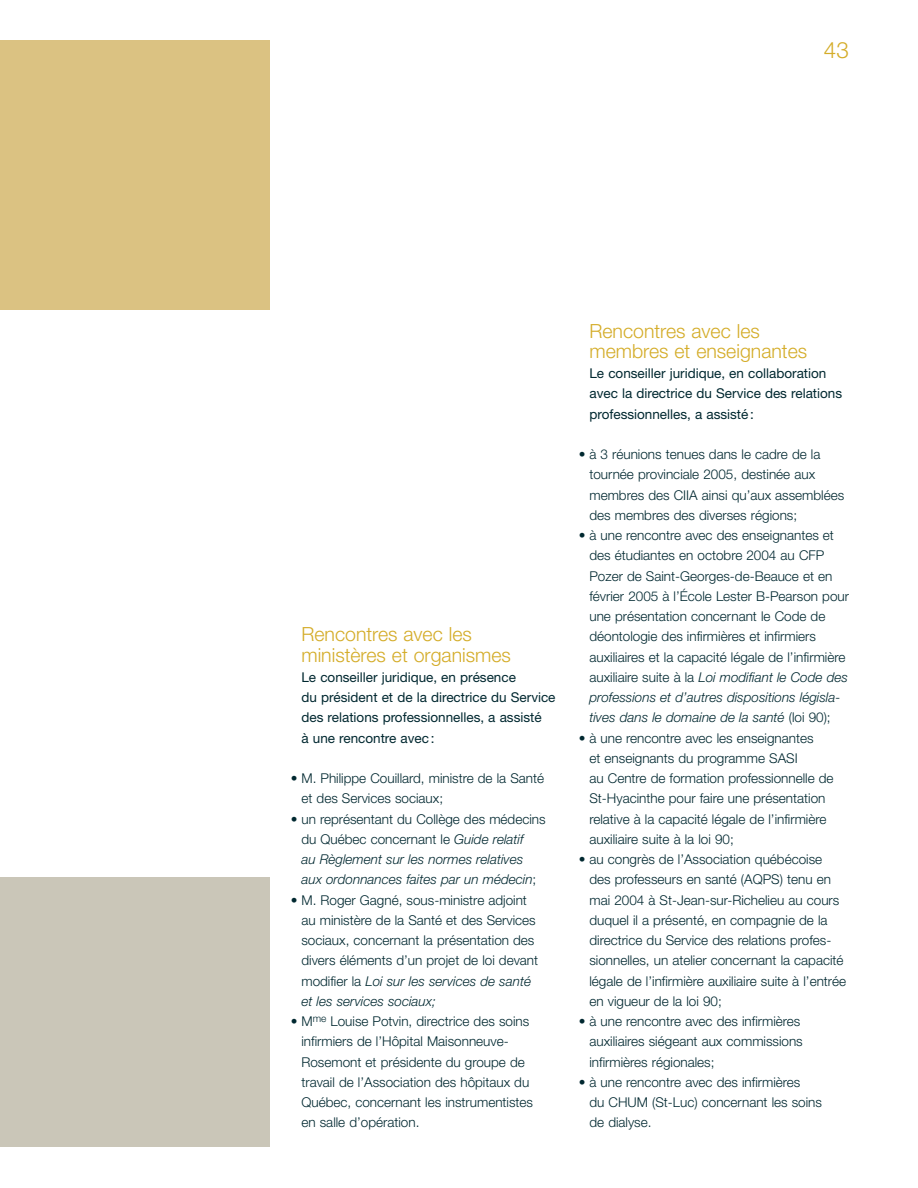
<style>
.page{position:relative;width:918px;height:1188px;background:#fff}
.page>*{position:absolute;margin:0;border:0;box-sizing:border-box;transform-origin:0 0}
.t1{font:300 22.5px "Helvetica Neue";color:#d4ac28}
.t2{font:300 19.5px/20.2px "Helvetica Neue";color:#d4ac28}
.t3{font:300 13.5px/20.2px "Helvetica Neue";color:#002830}
.t4{font:13.5px/20.2px "Helvetica Neue";color:#002830}
.t5{font:italic 300 13.5px/20.2px "Helvetica Neue";color:#002830}
.s1{font-style:normal}
.s2{font-style:italic}
</style>
<div class="page">
<div style="left:0;top:40px;width:270px;height:270px;background:#dbc282"></div>
<div style="left:0;top:878px;width:270px;height:270px;background:#cac6b8"></div>
<h1 class="t1" style="left:824px;top:42px;width:27px">43</h1>
<h2 class="t2" style="left:301px;top:626px;width:211px">Rencontres avec les ministères et organismes</h2>
<p class="t4" style="left:301px;top:668px;width:256px">Le conseiller juridique, en présence<br>du président et de la directrice du Service des relations professionnelles, a assisté<br>à une rencontre avec :</p>
<p class="t3" style="left:301px;top:769px;width:244px;text-indent:-11px">• M. Philippe Couillard, ministre de la Santé et des Services sociaux;</p>
<p class="t5" style="left:301px;top:810px;width:246px;text-indent:-10px"><span class="s1">• un représentant du Collège des médecins du Québec concernant le</span> Guide relatif<br>au Règlement sur les normes relatives aux ordonnances faites par un médecin<span class="s1">;</span></p>
<p class="t3" style="left:301px;top:891px;width:238px;text-indent:-11px">• M. Roger Gagné, sous-ministre adjoint au ministère de la Santé et des Services sociaux, concernant la présentation des divers éléments d’un projet de loi devant modifier la <span class="s2">Loi sur les services de santé et les services sociaux;</span></p>
<p class="t3" style="left:301px;top:1012px;width:233px;text-indent:-11px">• M<sup>me</sup> Louise Potvin, directrice des soins infirmiers de l’Hôpital Maisonneuve-Rosemont et présidente du groupe de travail de l’Association des hôpitaux du Québec, concernant les instrumentistes en salle d’opération.</p>
<h2 class="t2" style="left:589px;top:322px;width:219px">Rencontres avec les membres et enseignantes</h2>
<p class="t4" style="left:589px;top:364px;width:254px">Le conseiller juridique, en collaboration avec la directrice du Service des relations professionnelles, a assisté :</p>
<p class="t3" style="left:589px;top:445px;width:256px;text-indent:-11px">• à 3 réunions tenues dans le cadre de la tournée provinciale 2005, destinée aux membres des CIIA ainsi qu’aux assemblées des membres des diverses régions;</p>
<p class="t3" style="left:589px;top:526px;width:261px;text-indent:-11px">• à une rencontre avec des enseignantes et des étudiantes en octobre 2004 au CFP Pozer de Saint-Georges-de-Beauce et en février 2005 à l’École Lester B-Pearson pour une présentation concernant le Code de déontologie des infirmières et infirmiers auxiliaires et la capacité légale de l’infirmière auxiliaire suite à la <span class="s2">Loi modifiant le Code des professions et d’autres dispositions législa&shy;tives dans le domaine de la santé</span> (loi 90);</p>
<p class="t3" style="left:589px;top:729px;width:246px;text-indent:-11px">• à une rencontre avec les enseignantes<br>et enseignants du programme SASI<br>au Centre de formation professionnelle de St-Hyacinthe pour faire une présentation relative à la capacité légale de l’infirmière auxiliaire suite à la loi 90;</p>
<p class="t3" style="left:589px;top:850px;width:258px;text-indent:-11px">• au congrès de l’Association québécoise des professeurs en santé (AQPS) tenu en mai 2004 à St-Jean-sur-Richelieu au cours duquel il a présenté, en compagnie de la directrice du Service des relations profes&shy;sionnelles, un atelier concernant la capacité légale de l’infirmière auxiliaire suite à l’entrée en vigueur de la loi 90;</p>
<p class="t3" style="left:589px;top:1012px;width:215px;text-indent:-11px">• à une rencontre avec des infirmières auxiliaires siégeant aux commissions infirmières régionales;</p>
<p class="t3" style="left:589px;top:1073px;width:234px;text-indent:-11px">• à une rencontre avec des infirmières<br>du CHUM (St-Luc) concernant les soins de dialyse.</p>
</div>
